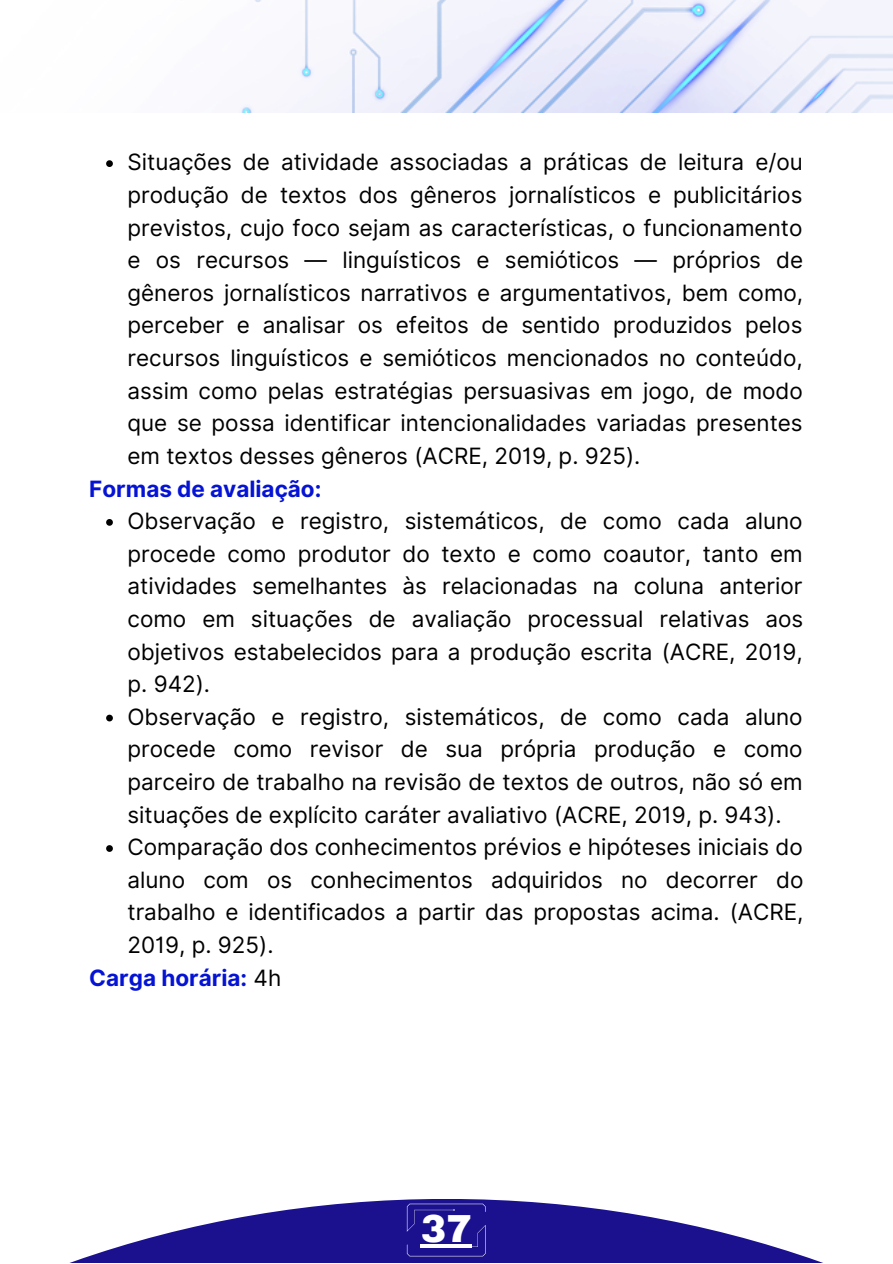
<style>
.page{position:relative;width:893px;height:1264px;background:#fff}
.page>*{position:absolute;margin:0;border:0;box-sizing:border-box;transform-origin:0 0}
.t1{font:900 38.25px "Archivo";color:#fff}
.t2{font:22.5px/32.5px "Inter";color:#000;text-align:justify}
.t3{font:700 22.5px "Inter";color:#0513d4}
.s1{font-weight:400;color:#000}
</style>
<div class="page">
<svg style="left:72px;top:1199px;width:748px;height:63px;fill:#1b118f"></svg>
<img style="left:239px;top:0;width:653px;height:112px">
<svg style="left:407px;top:1203px;width:78px;height:53px;background:#241a93"></svg>
<hr style="left:421px;top:1244px;width:51px;height:3px;background:#fff">
<svg style="left:106px;top:160px;width:7px;height:7px"></svg>
<svg style="left:106px;top:519px;width:7px;height:6px"></svg>
<svg style="left:106px;top:714px;width:7px;height:7px"></svg>
<svg style="left:106px;top:845px;width:7px;height:6px"></svg>
<p class="t2" style="left:127px;top:146px;width:677px">Situações de atividade associadas a práticas de leitura e/ou produção de textos dos gêneros jornalísticos e publicitários previstos, cujo foco sejam as características, o funcionamento e os recursos — linguísticos e semióticos — próprios de gêneros jornalísticos narrativos e argumentativos, bem como, perceber e analisar os efeitos de sentido produzidos pelos recursos linguísticos e semióticos mencionados no conteúdo, assim como pelas estratégias persuasivas em jogo, de modo que se possa identificar intencionalidades variadas presentes em textos desses gêneros (ACRE, 2019, p. 925).</p>
<p class="t3" style="left:89px;top:475px;width:233px">Formas de avaliação:</p>
<p class="t2" style="left:127px;top:504px;width:677px;text-align:left">Observação e registro, sistemáticos, de como cada aluno procede como produtor do texto e como coautor, tanto em atividades semelhantes às relacionadas na coluna anterior como em situações de avaliação processual relativas aos objetivos estabelecidos para a produção escrita (ACRE, 2019, p. 942).<br>Observação e registro, sistemáticos, de como cada aluno procede como revisor de sua própria produção e como parceiro de trabalho na revisão de textos de outros, não só em situações de explícito caráter avaliativo (ACRE, 2019, p. 943).<br>Comparação dos conhecimentos prévios e hipóteses iniciais do aluno com os conhecimentos adquiridos no decorrer do trabalho e identificados a partir das propostas acima. (ACRE, 2019, p. 925).</p>
<p class="t3" style="left:89px;top:964px;width:193px">Carga horária: <span class="s1">4h</span></p>
<h1 class="t1" style="left:421px;top:1208px;width:53px">37</h1>
</div>
